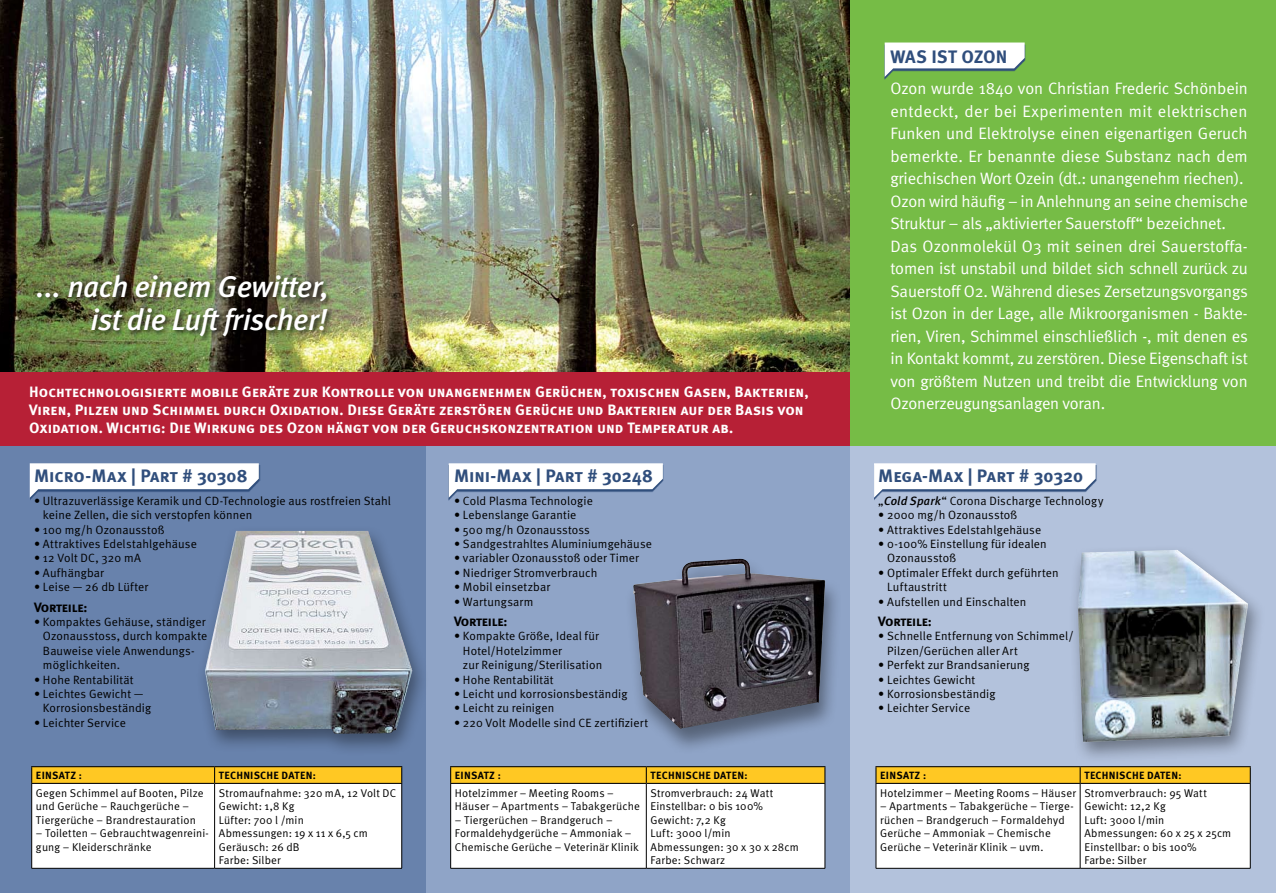
<style>
.page{position:relative;width:1276px;height:893px;background:#fff}
.page>*{position:absolute;margin:0;border:0;box-sizing:border-box;transform-origin:0 0}
.t1{font:italic 500 30px/33px "Meta";letter-spacing:-.01em;color:#fff;text-align:right}
.t2{font:18px "Meta Bold Caps";letter-spacing:.01em;color:#304e7c}
.t3{font:16.5px/22.5px "Meta Normal";letter-spacing:-.01em;color:#fff}
.t4{font:15px/18px "Meta Bold Caps";letter-spacing:.01em;color:#fff}
.t5{font:13.5px "Meta Bold Caps";letter-spacing:-.015em;color:#000}
.t6{font:12px/14.4px "Meta Normal";letter-spacing:.01em;color:#000}
.t7{font:11.25px/13.5px "Meta Normal";letter-spacing:.015em;color:#000}
.t8{font:10.5px "Meta Bold Caps";letter-spacing:.02em;color:#000}
.s1{font-family:"Meta";font-weight:500;font-style:italic}
</style>
<div class="page">
<div style="left:0;top:361px;width:850px;height:85px;background:#b72036"></div>
<div style="left:425px;top:446px;width:425px;height:447px;background:#8fa4c7"></div>
<div style="left:0;top:446px;width:425px;height:447px;background:#6882ac"></div>
<img style="left:0;top:0;width:850px;height:371px">
<div style="left:850px;top:0;width:426px;height:446px;background:#76bc46"></div>
<div style="left:850px;top:446px;width:426px;height:447px;background:#b3c2dc"></div>
<div style="left:194px;top:524px;width:244px;height:247px;background:#000;opacity:.4"></div>
<img style="left:205px;top:531px;width:207px;height:203px">
<div style="left:622px;top:557px;width:253px;height:218px;background:#000;opacity:.4"></div>
<img style="left:632px;top:559px;width:193px;height:170px">
<div style="left:1067px;top:543px;width:206px;height:229px;background:#000;opacity:.4"></div>
<img style="left:1078px;top:550px;width:170px;height:192px">
<svg style="left:449px;top:463px;width:214px;height:35px"></svg>
<svg style="left:874px;top:463px;width:221px;height:35px"></svg>
<svg style="left:30px;top:463px;width:229px;height:35px"></svg>
<svg style="left:884px;top:43px;width:140px;height:34px"></svg>
<hr style="left:1250px;top:784px;width:1px;height:84px;background:#000">
<hr style="left:875px;top:868px;width:205px;height:1px;background:#000">
<hr style="left:1080px;top:868px;width:170px;height:1px;background:#000">
<hr style="left:875px;top:766px;width:205px;height:1px;background:#000">
<hr style="left:1080px;top:766px;width:170px;height:1px;background:#000">
<svg style="left:875px;top:767px;width:375px;height:101px"></svg>
<hr style="left:875px;top:783px;width:205px;height:1px;background:#000">
<hr style="left:1080px;top:783px;width:170px;height:1px;background:#000">
<hr style="left:450px;top:868px;width:196px;height:1px;background:#000">
<hr style="left:646px;top:868px;width:179px;height:1px;background:#000">
<hr style="left:450px;top:766px;width:196px;height:1px;background:#000">
<hr style="left:646px;top:766px;width:179px;height:1px;background:#000">
<svg style="left:450px;top:767px;width:375px;height:101px"></svg>
<hr style="left:450px;top:783px;width:196px;height:1px;background:#000">
<hr style="left:646px;top:783px;width:179px;height:1px;background:#000">
<hr style="left:31px;top:868px;width:184px;height:1px;background:#000">
<hr style="left:215px;top:868px;width:187px;height:1px;background:#000">
<hr style="left:31px;top:766px;width:184px;height:1px;background:#000">
<hr style="left:215px;top:766px;width:187px;height:1px;background:#000">
<svg style="left:31px;top:767px;width:371px;height:101px"></svg>
<hr style="left:31px;top:783px;width:184px;height:1px;background:#000">
<hr style="left:215px;top:783px;width:187px;height:1px;background:#000">
<div style="left:35px;top:272px;width:397px;height:82px;background:#000;opacity:.75"></div>
<h1 class="t1" style="left:37px;top:269px;width:294px">... nach einem Gewitter, ist die Luft frischer!</h1>
<p class="t4" style="left:29px;top:382px;width:781px">Hochtechnologisierte mobile Geräte zur Kontrolle von unangenehmen Gerüchen, toxischen Gasen, Bakterien,<br>Viren, Pilzen und Schimmel durch Oxidation. Diese Geräte zerstören Gerüche und Bakterien auf der Basis von<br>Oxidation. Wichtig: Die Wirkung des Ozon hängt von der Geruchskonzentration und Temperatur ab.</p>
<h2 class="t2" style="left:454px;top:465px;width:200px">Mini-Max | Part # 30248</h2>
<p class="t6" style="left:454px;top:493px;width:140px">• Cold Plasma Technologie</p>
<p class="t6" style="left:454px;top:508px;width:124px">• Lebenslange Garantie</p>
<p class="t6" style="left:454px;top:522px;width:137px">• 500 mg/h Ozonausstoss</p>
<p class="t6" style="left:454px;top:536px;width:199px">• Sandgestrahltes Aluminiumgehäuse</p>
<p class="t6" style="left:454px;top:551px;width:186px">• variabler Ozonausstoß oder Timer</p>
<p class="t6" style="left:454px;top:565px;width:145px">• Niedriger Stromverbrauch</p>
<p class="t6" style="left:454px;top:580px;width:98px">• Mobil einsetzbar</p>
<p class="t6" style="left:454px;top:594px;width:81px">• Wartungsarm</p>
<p class="t5" style="left:454px;top:613px;width:55px">Vorteile:</p>
<p class="t6" style="left:463px;top:629px;width:141px;text-indent:-9px">• Kompakte Größe, Ideal für<br>Hotel/Hotelzimmer<br>zur Reinigung/Sterilisation</p>
<p class="t6" style="left:454px;top:672px;width:101px">• Hohe Rentabilität</p>
<p class="t6" style="left:454px;top:686px;width:175px">• Leicht und korrosionsbeständig</p>
<p class="t6" style="left:454px;top:701px;width:102px">• Leicht zu reinigen</p>
<p class="t6" style="left:454px;top:715px;width:195px">• 220 Volt Modelle sind CE zertifiziert</p>
<h2 class="t2" style="left:34px;top:465px;width:215px">Micro-Max | Part # 30308</h2>
<p class="t6" style="left:43px;top:493px;width:349px;text-indent:-9px">• Ultrazuverlässige Keramik und CD-Technologie aus rostfreien Stahl keine Zellen, die sich verstopfen können</p>
<p class="t6" style="left:34px;top:522px;width:132px">• 100 mg/h Ozonausstoß</p>
<p class="t6" style="left:34px;top:536px;width:164px">• Attraktives Edelstahlgehäuse</p>
<p class="t6" style="left:34px;top:551px;width:108px">• 12 Volt DC, 320 mA</p>
<p class="t6" style="left:34px;top:565px;width:72px">• Aufhängbar</p>
<p class="t6" style="left:34px;top:580px;width:116px">• Leise — 26 db Lüfter</p>
<p class="t5" style="left:34px;top:599px;width:55px">Vorteile:</p>
<p class="t6" style="left:43px;top:614px;width:166px;text-indent:-9px">• Kompaktes Gehäuse, ständiger<br>Ozonausstoss, durch kompakte<br>Bauweise viele Anwendungs&shy;möglichkeiten.</p>
<p class="t6" style="left:34px;top:672px;width:101px">• Hohe Rentabilität</p>
<p class="t6" style="left:43px;top:686px;width:110px;text-indent:-9px">• Leichtes Gewicht —<br>Korrosionsbeständig</p>
<p class="t6" style="left:34px;top:715px;width:93px">• Leichter Service</p>
<h2 class="t2" style="left:890px;top:46px;width:95px">Was ist Ozon</h2>
<p class="t3" style="left:890px;top:77px;width:359px">Ozon wurde 1840 von Christian Frederic Schönbein entdeckt, der bei Experimenten mit elektrischen Funken und Elektrolyse einen eigenartigen Geruch bemerkte. Er benannte diese Substanz nach dem griechischen Wort Ozein (dt.: unangenehm riechen).<br>Ozon wird häufig – in Anlehnung an seine chemische Struktur – als „aktivierter Sauerstoff“ bezeichnet.<br>Das Ozonmolekül O3 mit seinen drei Sauerstoffa&shy;tomen ist unstabil und bildet sich schnell zurück zu Sauerstoff O2. Während dieses Zersetzungsvorgangs ist Ozon in der Lage, alle Mikroorganismen - Bakte&shy;rien, Viren, Schimmel einschließlich -, mit denen es in Kontakt kommt, zu zerstören. Diese Eigenschaft ist von größtem Nutzen und treibt die Entwicklung von Ozonerzeugungsanlagen voran.</p>
<h2 class="t2" style="left:878px;top:465px;width:206px">Mega-Max | Part # 30320</h2>
<p class="t6" style="left:878px;top:493px;width:227px">„<span class="s1">Cold Spark</span>“ Corona Discharge Technology</p>
<p class="t6" style="left:878px;top:508px;width:140px">• 2000 mg/h Ozonausstoß</p>
<p class="t6" style="left:878px;top:522px;width:164px">• Attraktives Edelstahlgehäuse</p>
<p class="t6" style="left:887px;top:536px;width:161px;text-indent:-9px">• 0-100% Einstellung für idealen<br>Ozonausstoß</p>
<p class="t6" style="left:887px;top:565px;width:173px;text-indent:-9px">• Optimaler Effekt durch geführten<br>Luftaustritt</p>
<p class="t6" style="left:878px;top:594px;width:149px">• Aufstellen und Einschalten</p>
<p class="t5" style="left:878px;top:613px;width:55px">Vorteile:</p>
<p class="t6" style="left:887px;top:629px;width:188px;text-indent:-9px">• Schnelle Entfernung von Schimmel/<br>Pilzen/Gerüchen aller Art</p>
<p class="t6" style="left:878px;top:658px;width:153px">• Perfekt zur Brandsanierung</p>
<p class="t6" style="left:878px;top:672px;width:99px">• Leichtes Gewicht</p>
<p class="t6" style="left:878px;top:686px;width:119px">• Korrosionsbeständig</p>
<p class="t6" style="left:878px;top:701px;width:93px">• Leichter Service</p>
<p class="t8" style="left:36px;top:769px;width:13px">Einsatz</p>
<p class="t8" style="left:79px;top:769px;width:5px">:</p>
<p class="t8" style="left:219px;top:769px;width:25px">Technis</p>
<p class="t8" style="left:260px;top:769px;width:35px">che Daten</p>
<p class="t8" style="left:313px;top:769px;width:5px">:</p>
<p class="t7" style="left:36px;top:786px;width:169px">Gegen Schimmel auf Booten, Pilze und Gerüche – Rauchgerüche –<br>Tiergerüche – Brandrestauration</p>
<p class="t7" style="left:36px;top:826px;width:174px">– Toiletten – Gebrauchtwagenreini&shy;gung – Kleiderschränke</p>
<p class="t7" style="left:219px;top:786px;width:179px">Stromaufnahme: 320 mA, 12 Volt DC<br>Gewicht: 1,8 Kg<br>Lüfter: 700 l /min<br>Abmessungen: 19 x 11 x 6,5 cm<br>Geräusch: 26 dB<br>Farbe: Silber</p>
<p class="t8" style="left:455px;top:769px;width:13px">Einsatz</p>
<p class="t8" style="left:498px;top:769px;width:5px">:</p>
<p class="t8" style="left:650px;top:769px;width:25px">Technis</p>
<p class="t8" style="left:692px;top:769px;width:35px">che Daten</p>
<p class="t8" style="left:744px;top:769px;width:5px">:</p>
<p class="t7" style="left:455px;top:786px;width:186px">Hotelzimmer – Meeting Rooms –<br>Häuser – Apartments – Tabakgerüche</p>
<p class="t7" style="left:455px;top:813px;width:185px">– Tiergerüchen – Brandgeruch –<br>Formaldehydgerüche – Ammoniak –<br>Chemische Gerüche – Veterinär Klinik</p>
<p class="t7" style="left:650px;top:786px;width:150px">Stromverbrauch: 24 Watt<br>Einstellbar: 0 bis 100%<br>Gewicht: 7,2 Kg<br>Luft: 3000 l/min<br>Abmessungen: 30 x 30 x 28cm<br>Farbe: Schwarz</p>
<p class="t8" style="left:880px;top:769px;width:13px">Einsatz</p>
<p class="t8" style="left:923px;top:769px;width:5px">:</p>
<p class="t8" style="left:1084px;top:769px;width:25px">Technis</p>
<p class="t8" style="left:1126px;top:769px;width:35px">che Daten</p>
<p class="t8" style="left:1178px;top:769px;width:5px">:</p>
<p class="t7" style="left:880px;top:786px;width:197px">Hotelzimmer – Meeting Rooms – Häuser</p>
<p class="t7" style="left:880px;top:799px;width:195px">– Apartments – Tabakgerüche – Tierge&shy;rüchen – Brandgeruch – Formaldehyd Gerüche – Ammoniak – Chemische Gerüche – Veterinär Klinik – uvm.</p>
<p class="t7" style="left:1084px;top:786px;width:148px">Stromverbrauch: 95 Watt<br>Gewicht: 12,2 Kg<br>Luft: 3000 l/min<br>Abmessungen: 60 x 25 x 25cm<br>Einstellbar: 0 bis 100%<br>Farbe: Silber</p>
</div>
